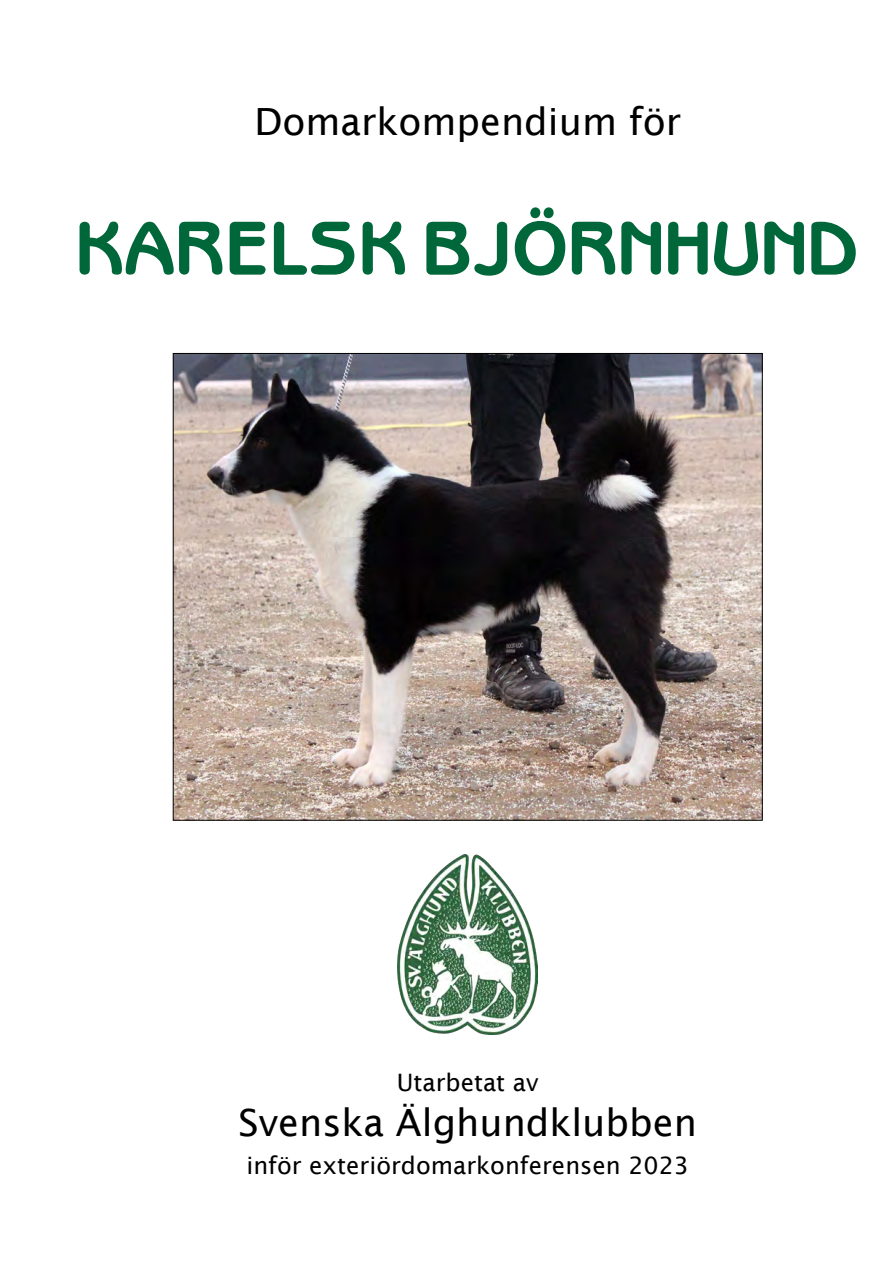
<style>
.page{position:relative;width:893px;height:1263px;background:#fff}
.page>*{position:absolute;margin:0;border:0;box-sizing:border-box;transform-origin:0 0}
.t1{font:700 69px "Benguiat Gothic";color:#00673a}
.t2{font:37.5px "Lucida Sans";color:#000}
.t3{font:24px "Lucida Sans";color:#000}
</style>
<div class="page">
<img style="left:398px;top:855px;width:139px;height:179px">
<img style="left:175px;top:355px;width:586px;height:464px">
<h2 class="t2" style="left:254px;top:100px;width:428px">Domarkompendium för</h2>
<h1 class="t1" style="left:75px;top:203px;width:785px">KARELSK BJÖRNHUND</h1>
<p class="t3" style="left:397px;top:1069px;width:143px">Utarbetat av</p>
<h2 class="t2" style="left:239px;top:1101px;width:460px">Svenska Älghundklubben</h2>
<p class="t3" style="left:246px;top:1151px;width:444px">inför exteriördomarkonferensen 2023</p>
</div>
